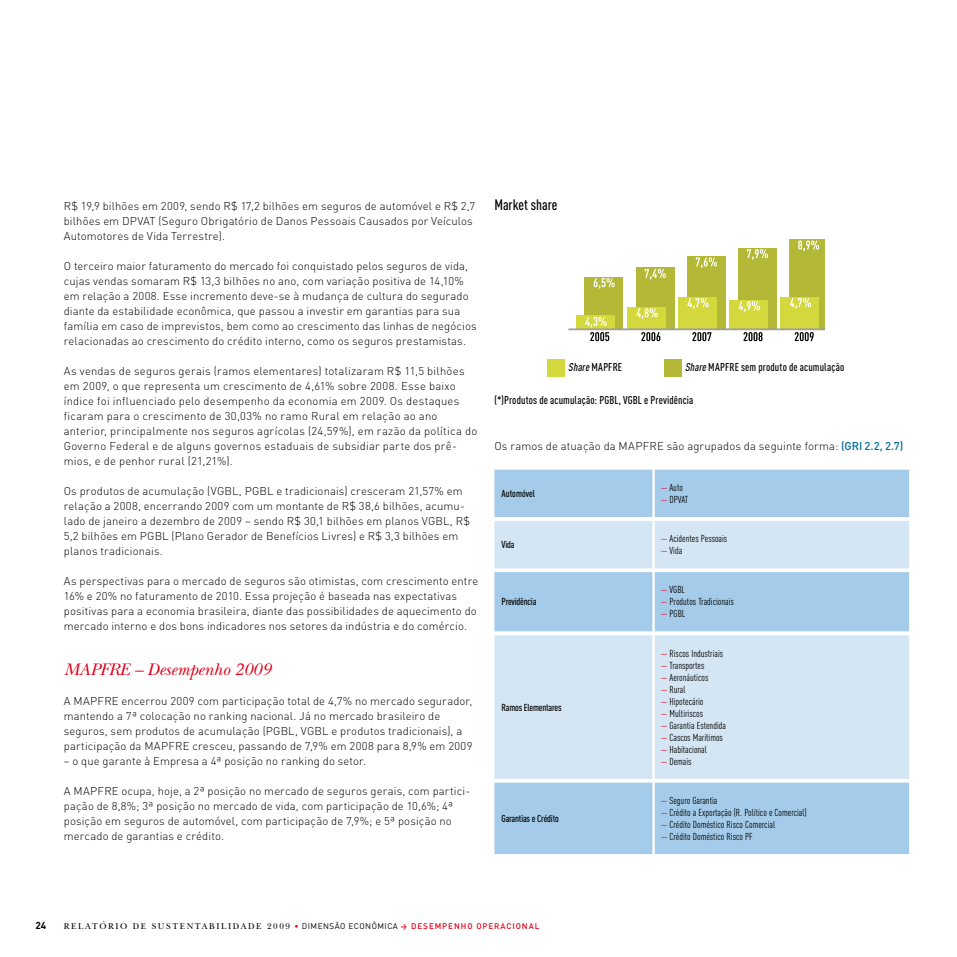
<style>
.page{position:relative;width:957px;height:957px;background:#fff}
.page>*{position:absolute;margin:0;border:0;box-sizing:border-box;transform-origin:0 0}
.t1{font:italic 17.5px "New Baskerville";color:#e2001a}
.t2{font:500 condensed 15px "DINOT";letter-spacing:-.005em;color:#000}
.t3{font:300 11.25px/15px "DIN";letter-spacing:.015em;color:#000}
.t4{font:500 condensed 11.25px "DINOT";letter-spacing:.01em;color:#000}
.t5{font:condensed 10px "DINOT";color:#000}
.t6{font:500 condensed 10px "DINOT";letter-spacing:-.02em;color:#000}
.t7{font:500 condensed 10px "DINOT";color:#000}
.t8{font:700 10px "DIN";color:#000}
.t9{font:8.75px "New Baskerville";letter-spacing:.18em;color:#000}
.s1{font-style:italic}
.s2{font-weight:500;color:#006b9a}
.s3{color:#e2001a}
.s4{font-family:"DIN";font-weight:500;font-size:8.12px;color:#e2001a}
.s5{font-family:"DIN";font-size:8.12px}
.s6{font-family:"DIN";font-weight:700;font-size:7.38px;color:#e2001a}
</style>
<div class="page">
<div style="left:494px;top:469px;width:415px;height:385px;background:#a4ccea"></div>
<svg style="left:494px;top:517px;width:415px;height:4px"></svg>
<svg style="left:494px;top:521px;width:415px;height:258px;background:#cae0f2"></svg>
<hr style="left:652px;top:469px;width:3px;height:48px;background:#fff">
<svg style="left:652px;top:517px;width:3px;height:4px"></svg>
<hr style="left:652px;top:521px;width:3px;height:47px;background:#fff">
<hr style="left:652px;top:572px;width:3px;height:59px;background:#fff">
<svg style="left:652px;top:631px;width:3px;height:4px"></svg>
<hr style="left:652px;top:635px;width:3px;height:144px;background:#fff">
<hr style="left:652px;top:782px;width:3px;height:72px;background:#fff">
<div style="left:584px;top:277px;width:39px;height:52px;background:#b3b937"></div>
<svg style="left:593px;top:278px;width:21px;height:11px"></svg>
<div style="left:575px;top:315px;width:39px;height:14px;background:#d3d83d"></div>
<div style="left:635px;top:267px;width:39px;height:62px;background:#b3b937"></div>
<svg style="left:645px;top:269px;width:21px;height:11px"></svg>
<div style="left:627px;top:307px;width:38px;height:22px;background:#d3d83d"></div>
<svg style="left:636px;top:308px;width:22px;height:11px"></svg>
<div style="left:687px;top:256px;width:38px;height:73px;background:#b3b937"></div>
<svg style="left:696px;top:257px;width:21px;height:11px"></svg>
<div style="left:678px;top:297px;width:38px;height:32px;background:#d3d83d"></div>
<svg style="left:687px;top:298px;width:22px;height:11px"></svg>
<div style="left:738px;top:248px;width:38px;height:81px;background:#b3b937"></div>
<svg style="left:747px;top:249px;width:21px;height:11px"></svg>
<div style="left:729px;top:300px;width:38px;height:29px;background:#d3d83d"></div>
<svg style="left:738px;top:301px;width:22px;height:11px"></svg>
<div style="left:789px;top:239px;width:35px;height:90px;background:#b3b937"></div>
<svg style="left:798px;top:240px;width:21px;height:11px"></svg>
<div style="left:780px;top:297px;width:39px;height:32px;background:#d3d83d"></div>
<svg style="left:790px;top:298px;width:21px;height:11px"></svg>
<svg style="left:585px;top:317px;width:24px;height:24px"></svg>
<svg style="left:641px;top:332px;width:19px;height:9px"></svg>
<svg style="left:692px;top:332px;width:19px;height:9px"></svg>
<svg style="left:743px;top:332px;width:19px;height:9px"></svg>
<svg style="left:794px;top:332px;width:19px;height:9px"></svg>
<hr style="left:568px;top:328px;width:256px;height:2px;background:#9c9d9f">
<div style="left:547px;top:359px;width:18px;height:18px;background:#d3d83d"></div>
<div style="left:664px;top:359px;width:18px;height:18px;background:#b3b937"></div>
<p class="t3" style="left:64px;top:198px;width:413px">R$ 19,9 bilhões em 2009, sendo R$ 17,2 bilhões em seguros de automóvel e R$ 2,7 bilhões em DPVAT (Seguro Obrigatório de Danos Pessoais Causados por Veículos<br>Automotores de Vida Terrestre).</p>
<p class="t3" style="left:64px;top:258px;width:414px">O terceiro maior faturamento do mercado foi conquistado pelos seguros de vida, cujas vendas somaram R$ 13,3 bilhões no ano, com variação positiva de 14,10% em relação a 2008. Esse incremento deve-se à mudança de cultura do segurado diante da estabilidade econômica, que passou a investir em garantias para sua família em caso de imprevistos, bem como ao crescimento das linhas de negócios relacionadas ao crescimento do crédito interno, como os seguros prestamistas.</p>
<p class="t3" style="left:64px;top:363px;width:415px">As vendas de seguros gerais (ramos elementares) totalizaram R$ 11,5 bilhões em 2009, o que representa um crescimento de 4,61% sobre 2008. Esse baixo índice foi influenciado pelo desempenho da economia em 2009. Os destaques ficaram para o crescimento de 30,03% no ramo Rural em relação ao ano anterior, principalmente nos seguros agrícolas (24,59%), em razão da política do Governo Federal e de alguns governos estaduais de subsidiar parte dos prê&shy;mios, e de penhor rural (21,21%).</p>
<p class="t3" style="left:64px;top:483px;width:408px">Os produtos de acumulação (VGBL, PGBL e tradicionais) cresceram 21,57% em relação a 2008, encerrando 2009 com um montante de R$ 38,6 bilhões, acumu&shy;lado de janeiro a dezembro de 2009 – sendo R$ 30,1 bilhões em planos VGBL, R$ 5,2 bilhões em PGBL (Plano Gerador de Benefícios Livres) e R$ 3,3 bilhões em planos tradicionais.</p>
<p class="t3" style="left:64px;top:573px;width:416px">As perspectivas para o mercado de seguros são otimistas, com crescimento entre 16% e 20% no faturamento de 2010. Essa projeção é baseada nas expectativas positivas para a economia brasileira, diante das possibilidades de aquecimento do mercado interno e dos bons indicadores nos setores da indústria e do comércio.</p>
<h1 class="t1" style="left:64px;top:659px;width:208px">MAPFRE – Desempenho 2009</h1>
<p class="t3" style="left:64px;top:693px;width:410px">A MAPFRE encerrou 2009 com participação total de 4,7% no mercado segurador, mantendo a 7ª colocação no ranking nacional. Já no mercado brasileiro de seguros, sem produtos de acumulação (PGBL, VGBL e produtos tradicionais), a participação da MAPFRE cresceu, passando de 7,9% em 2008 para 8,9% em 2009</p>
<p class="t3" style="left:64px;top:753px;width:304px">– o que garante à Empresa a 4ª posição no ranking do setor.</p>
<p class="t3" style="left:64px;top:783px;width:408px">A MAPFRE ocupa, hoje, a 2ª posição no mercado de seguros gerais, com partici&shy;pação de 8,8%; 3ª posição no mercado de vida, com participação de 10,6%; 4ª posição em seguros de automóvel, com participação de 7,9%; e 5ª posição no mercado de garantias e crédito.</p>
<h2 class="t2" style="left:494px;top:196px;width:64px">Market share</h2>
<p class="t4" style="left:568px;top:361px;width:55px"><span class="s1">Share</span>MAPFRE</p>
<p class="t4" style="left:685px;top:361px;width:161px"><span class="s1">Share</span>MAPFRE sem produto de acumulação</p>
<p class="t4" style="left:494px;top:393px;width:200px">(*)Produtos de acumulação: PGBL, VGBL e Previdência</p>
<p class="t3" style="left:494px;top:438px;width:410px">Os ramos de atuação da MAPFRE são agrupados da seguinte forma: <span class="s2">(GRI 2.2, 2.7)</span></p>
<p class="t7" style="left:501px;top:487px;width:35px">Automóvel</p>
<p class="t5" style="left:660px;top:481px;width:24px"><span class="s3">—</span> Auto</p>
<p class="t5" style="left:660px;top:493px;width:29px"><span class="s3">—</span> DPVAT</p>
<p class="t6" style="left:501px;top:539px;width:15px">Vida</p>
<p class="t6" style="left:501px;top:596px;width:36px">Previdência</p>
<p class="t6" style="left:501px;top:701px;width:62px">Ramos Elementares</p>
<p class="t6" style="left:501px;top:812px;width:59px">Garantias e Crédito</p>
<p class="t5" style="left:660px;top:533px;width:68px"><span class="s3">—</span> Acidentes Pessoais</p>
<p class="t5" style="left:660px;top:545px;width:23px"><span class="s3">—</span> Vida</p>
<p class="t5" style="left:660px;top:584px;width:26px"><span class="s3">—</span> VGBL</p>
<p class="t5" style="left:660px;top:596px;width:75px"><span class="s3">—</span> Produtos Tradicionais</p>
<p class="t5" style="left:660px;top:608px;width:26px"><span class="s3">—</span> PGBL</p>
<p class="t5" style="left:660px;top:647px;width:64px"><span class="s3">—</span> Riscos Industriais</p>
<p class="t5" style="left:660px;top:659px;width:45px"><span class="s3">—</span> Transportes</p>
<p class="t5" style="left:660px;top:671px;width:49px"><span class="s3">—</span> Aeronáuticos</p>
<p class="t5" style="left:660px;top:683px;width:26px"><span class="s3">—</span> Rural</p>
<p class="t5" style="left:660px;top:695px;width:44px"><span class="s3">—</span> Hipotecário</p>
<p class="t5" style="left:660px;top:707px;width:44px"><span class="s3">—</span> Multiriscos</p>
<p class="t5" style="left:660px;top:719px;width:67px"><span class="s3">—</span> Garantia Estendida</p>
<p class="t5" style="left:660px;top:731px;width:64px"><span class="s3">—</span> Cascos Marítimos</p>
<p class="t5" style="left:660px;top:743px;width:48px"><span class="s3">—</span> Habitacional</p>
<p class="t5" style="left:660px;top:755px;width:32px"><span class="s3">—</span> Demais</p>
<p class="t5" style="left:660px;top:794px;width:58px"><span class="s3">—</span> Seguro Garantia</p>
<p class="t5" style="left:660px;top:806px;width:148px"><span class="s3">—</span> Crédito a Exportação (R. Político e Comercial)</p>
<p class="t5" style="left:660px;top:818px;width:116px"><span class="s3">—</span> Crédito Doméstico Risco Comercial</p>
<p class="t5" style="left:660px;top:830px;width:94px"><span class="s3">—</span> Crédito Doméstico Risco PF</p>
<p class="t8" style="left:35px;top:919px;width:12px">24</p>
<p class="t9" style="left:64px;top:921px;width:477px">RELATÓRIO DE SUSTENTABILIDADE 2009 <span class="s4">•</span> <span class="s5">DIMENSÃO ECONÔMICA</span> <span class="s6">&gt;</span> <span class="s4">DESEMPENHO OPERACIONAL</span></p>
</div>
